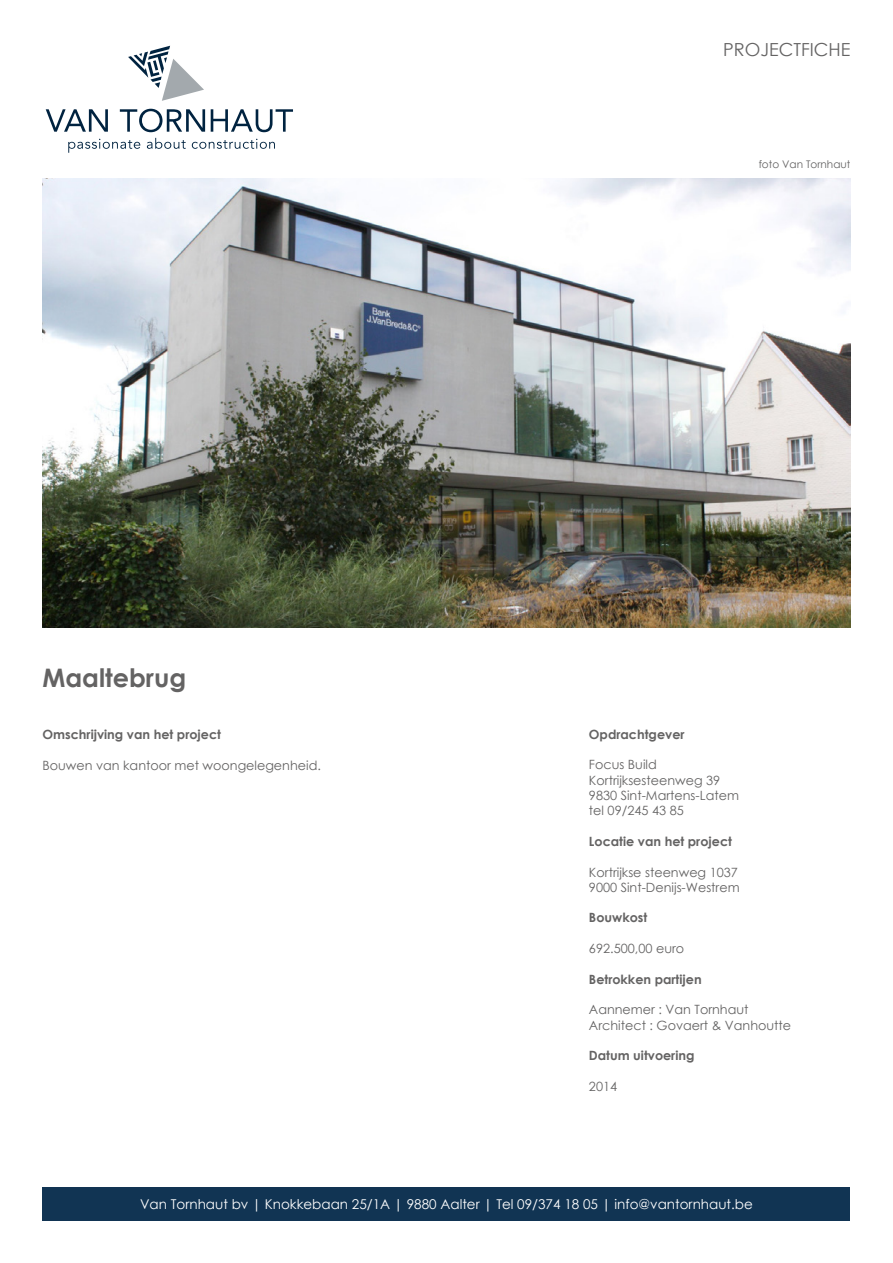
<style>
.page{position:relative;width:893px;height:1263px;background:#fff}
.page>*{position:absolute;margin:0;border:0;box-sizing:border-box;transform-origin:0 0}
.t1{font:700 25.5px "Century Gothic";color:#646363}
.t2{font:18px "Century Gothic";color:#646363}
.t3{font:13.5px "Century Gothic";color:#fff}
.t4{font:12.75px "Century Gothic";color:#646363}
.t5{font:700 12.75px "Century Gothic";color:#646363}
.t6{font:10.5px "Century Gothic";color:#646363}
</style>
<div class="page">
<img style="left:43px;top:178px;width:807px;height:449px">
<div style="left:43px;top:1187px;width:807px;height:33px;background:#113453"></div>
<svg style="left:46px;top:109px;width:62px;height:23px"></svg>
<svg style="left:120px;top:109px;width:85px;height:23px"></svg>
<svg style="left:211px;top:109px;width:82px;height:23px"></svg>
<svg style="left:68px;top:139px;width:72px;height:14px"></svg>
<svg style="left:147px;top:138px;width:39px;height:11px"></svg>
<svg style="left:192px;top:139px;width:83px;height:10px"></svg>
<svg style="left:128px;top:46px;width:76px;height:55px"></svg>
<p class="t2" style="left:723px;top:37px;width:129px">PROJECTFICHE</p>
<p class="t1" style="left:42px;top:658px;width:145px">Maaltebrug</p>
<p class="t5" style="left:43px;top:725px;width:180px">Omschrijving van het project</p>
<p class="t4" style="left:43px;top:756px;width:280px">Bouwen van kantoor met woongelegenheid.</p>
<p class="t6" style="left:759px;top:157px;width:93px">foto Van Tornhaut</p>
<p class="t5" style="left:589px;top:724px;width:97px">Opdrachtgever</p>
<p class="t4" style="left:589px;top:756px;width:69px">Focus Build</p>
<p class="t4" style="left:589px;top:771px;width:133px">Kortrijksesteenweg 39</p>
<p class="t4" style="left:589px;top:786px;width:152px">9830 Sint-Martens-Latem</p>
<p class="t4" style="left:589px;top:802px;width:96px">tel 09/245 43 85</p>
<p class="t5" style="left:589px;top:832px;width:145px">Locatie van het project</p>
<p class="t4" style="left:589px;top:863px;width:151px">Kortrijkse steenweg 1037</p>
<p class="t4" style="left:589px;top:878px;width:152px">9000 Sint-Denijs-Westrem</p>
<p class="t5" style="left:589px;top:908px;width:60px">Bouwkost</p>
<p class="t4" style="left:589px;top:939px;width:97px">692.500,00 euro</p>
<p class="t5" style="left:589px;top:969px;width:114px">Betrokken partijen</p>
<p class="t4" style="left:589px;top:1001px;width:161px">Aannemer : Van Tornhaut</p>
<p class="t4" style="left:589px;top:1016px;width:204px">Architect : Govaert &amp; Vanhoutte</p>
<p class="t5" style="left:589px;top:1046px;width:107px">Datum uitvoering</p>
<p class="t4" style="left:589px;top:1077px;width:30px">2014</p>
<p class="t3" style="left:140px;top:1194px;width:614px">Van Tornhaut bv | Knokkebaan 25/1A | 9880 Aalter | Tel 09/374 18 05 | info@vantornhaut.be</p>
</div>
